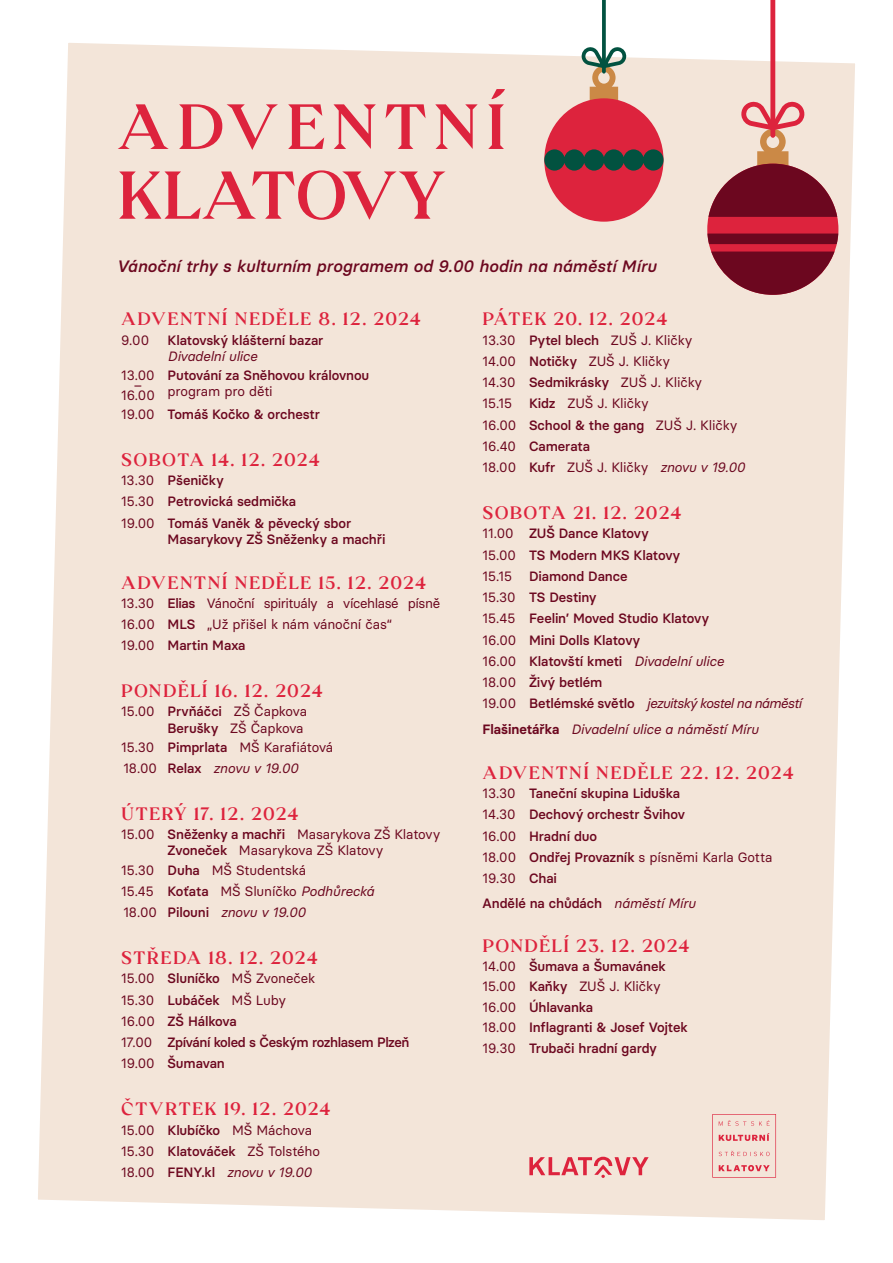
<style>
.page{position:relative;width:893px;height:1263px;background:#fff}
.page>*{position:absolute;margin:0;border:0;box-sizing:border-box;transform-origin:0 0}
.t1{font:500 67.5px "Crucial";letter-spacing:-.015em;color:#dd233d}
.t2{font:500 63.75px "Crucial";letter-spacing:.1em;color:#dd233d}
.t3{font:500 18px "Crucial";letter-spacing:.065em;color:#dd233d}
.t4{font:italic 500 16.5px "Basier Circle";letter-spacing:.01em;color:#6c071f}
.t5{font:13.5px "Basier Circle";letter-spacing:-.01em;color:#6c071f}
.t6{font:500 13.5px "Basier Circle";letter-spacing:-.01em;color:#6c071f}
.t7{font:italic 13.5px "Basier Circle";letter-spacing:-.02em;color:#6c071f}
.t8{font:italic 13.5px "Basier Circle";letter-spacing:-.045em;color:#6c071f}
.t9{font:13.5px "Basier Circle";letter-spacing:-.03em;color:#6c071f}
.t10{font:500 13.5px "Basier Circle";letter-spacing:-.03em;color:#6c071f}
.s1{font-weight:500}
.s2{font-weight:500;font-style:normal}
.s3{font-style:italic}
.s4{font-weight:400}
.s5{font-weight:400;font-style:italic}
.s6{font-weight:600;font-style:normal}
</style>
<div class="page">
<div style="left:38px;top:43px;width:817px;height:1177px;background:#f3e5d9"></div>
<svg style="left:529px;top:1157px;width:120px;height:21px;background:#eba2a3"></svg>
<svg style="left:712px;top:1114px;width:64px;height:64px;background:#f0cbc4"></svg>
<div style="left:707px;top:164px;width:131px;height:131px;background:#dd233d;border-radius:50%"></div>
<svg style="left:711px;top:252px;width:123px;height:43px;background:#914351"></svg>
<svg style="left:707px;top:234px;width:131px;height:10px"></svg>
<svg style="left:708px;top:0;width:129px;height:217px"></svg>
<div style="left:544px;top:98px;width:119px;height:124px;background:#dd233d;border-radius:50%"></div>
<svg style="left:544px;top:149px;width:119px;height:22px"></svg>
<svg style="left:602px;top:0;width:4px;height:44px"></svg>
<svg style="left:579px;top:44px;width:50px;height:56px;background:#c0b8a1"></svg>
<p class="t2" style="left:117px;top:86px;width:391px">ADVENTNÍ</p>
<p class="t1" style="left:117px;top:152px;width:330px">KLATOVY</p>
<p class="t4" style="left:117px;top:256px;width:541px">Vánoční trhy s kulturním programem od 9.00 hodin na náměstí Míru</p>
<p class="t3" style="left:121px;top:307px;width:301px">ADVENTNÍ NEDĚLE 8. 12. 2024</p>
<p class="t5" style="left:121px;top:331px;width:29px">9.00</p>
<p class="t6" style="left:168px;top:331px;width:157px">Klatovský klášterní bazar</p>
<p class="t7" style="left:168px;top:348px;width:91px">Divadelní ulice</p>
<p class="t5" style="left:121px;top:367px;width:35px">13.00</p>
<p class="t5" style="left:134px;top:377px;width:10px">–</p>
<p class="t5" style="left:121px;top:386px;width:35px">16.00</p>
<p class="t6" style="left:168px;top:367px;width:203px">Putování za Sněhovou královnou</p>
<p class="t5" style="left:168px;top:383px;width:107px">program pro děti</p>
<p class="t5" style="left:121px;top:406px;width:35px">19.00</p>
<p class="t6" style="left:168px;top:406px;width:154px">Tomáš Kočko &amp; orchestr</p>
<p class="t3" style="left:121px;top:448px;width:200px">SOBOTA 14. 12. 2024</p>
<p class="t5" style="left:121px;top:472px;width:35px">13.30</p>
<p class="t6" style="left:168px;top:472px;width:58px">Pšeničky</p>
<p class="t5" style="left:121px;top:493px;width:35px">15.30</p>
<p class="t6" style="left:168px;top:493px;width:130px">Petrovická sedmička</p>
<p class="t5" style="left:121px;top:514px;width:35px">19.00</p>
<p class="t6" style="left:168px;top:514px;width:185px">Tomáš Vaněk &amp; pěvecký sbor</p>
<p class="t6" style="left:168px;top:530px;width:219px">Masarykovy ZŠ Sněženky a machři</p>
<p class="t3" style="left:121px;top:571px;width:306px">ADVENTNÍ NEDĚLE 15. 12. 2024</p>
<p class="t5" style="left:121px;top:595px;width:35px">13.30</p>
<p class="t9" style="left:168px;top:595px;width:274px"><span class="s1">Elias</span> Vánoční spirituály a vícehlasé písně</p>
<p class="t5" style="left:121px;top:616px;width:35px">16.00</p>
<p class="t5" style="left:168px;top:616px;width:226px"><span class="s1">MLS</span> „Už přišel k nám vánoční čas“</p>
<p class="t5" style="left:121px;top:637px;width:35px">19.00</p>
<p class="t6" style="left:168px;top:637px;width:79px">Martin Maxa</p>
<p class="t3" style="left:121px;top:679px;width:203px">PONDĚLÍ 16. 12. 2024</p>
<p class="t5" style="left:121px;top:703px;width:35px">15.00</p>
<p class="t5" style="left:168px;top:703px;width:141px"><span class="s1">Prvňáčci</span> ZŠ Čapkova</p>
<p class="t5" style="left:168px;top:719px;width:138px"><span class="s1">Berušky</span> ZŠ Čapkova</p>
<p class="t5" style="left:121px;top:739px;width:35px">15.30</p>
<p class="t5" style="left:168px;top:739px;width:167px"><span class="s1">Pimprlata</span> MŠ Karafiátová</p>
<p class="t5" style="left:123px;top:760px;width:35px">18.00</p>
<p class="t7" style="left:168px;top:760px;width:132px"><span class="s2">Relax</span> znovu v 19.00</p>
<p class="t3" style="left:121px;top:802px;width:179px">ÚTERÝ 17. 12. 2024</p>
<p class="t5" style="left:121px;top:826px;width:35px">15.00</p>
<p class="t5" style="left:168px;top:826px;width:274px"><span class="s1">Sněženky a machři</span> Masarykova ZŠ Klatovy</p>
<p class="t5" style="left:168px;top:842px;width:217px"><span class="s1">Zvoneček</span> Masarykova ZŠ Klatovy</p>
<p class="t5" style="left:121px;top:861px;width:35px">15.30</p>
<p class="t5" style="left:168px;top:861px;width:140px"><span class="s1">Duha</span> MŠ Studentská</p>
<p class="t5" style="left:121px;top:883px;width:34px">15.45</p>
<p class="t5" style="left:168px;top:883px;width:208px"><span class="s1">Koťata</span> MŠ Sluníčko <span class="s3">Podhůrecká</span></p>
<p class="t5" style="left:123px;top:904px;width:35px">18.00</p>
<p class="t7" style="left:168px;top:904px;width:140px"><span class="s2">Pilouni</span> znovu v 19.00</p>
<p class="t3" style="left:121px;top:946px;width:198px">STŘEDA 18. 12. 2024</p>
<p class="t5" style="left:121px;top:970px;width:35px">15.00</p>
<p class="t5" style="left:168px;top:970px;width:149px"><span class="s1">Sluníčko</span> MŠ Zvoneček</p>
<p class="t5" style="left:121px;top:991px;width:35px">15.30</p>
<p class="t6" style="left:168px;top:991px;width:120px">Lubáček <span class="s4">MŠ Luby</span></p>
<p class="t5" style="left:121px;top:1013px;width:35px">16.00</p>
<p class="t6" style="left:168px;top:1013px;width:71px">ZŠ Hálkova</p>
<p class="t5" style="left:121px;top:1034px;width:33px">17.00</p>
<p class="t10" style="left:168px;top:1034px;width:243px">Zpívání koled s Českým rozhlasem Plzeň</p>
<p class="t5" style="left:121px;top:1055px;width:35px">19.00</p>
<p class="t6" style="left:168px;top:1055px;width:59px">Šumavan</p>
<p class="t3" style="left:121px;top:1097px;width:211px">ČTVRTEK 19. 12. 2024</p>
<p class="t5" style="left:121px;top:1121px;width:35px">15.00</p>
<p class="t5" style="left:168px;top:1121px;width:146px"><span class="s1">Klubíčko</span> MŠ Máchova</p>
<p class="t5" style="left:121px;top:1142px;width:35px">15.30</p>
<p class="t6" style="left:168px;top:1142px;width:154px">Klatováček <span class="s4">ZŠ Tolstého</span></p>
<p class="t5" style="left:121px;top:1164px;width:35px">18.00</p>
<p class="t7" style="left:168px;top:1164px;width:146px"><span class="s2">FENY.kl</span> znovu v 19.00</p>
<p class="t3" style="left:483px;top:307px;width:186px">PÁTEK 20. 12. 2024</p>
<p class="t5" style="left:483px;top:331px;width:35px">13.30</p>
<p class="t5" style="left:529px;top:331px;width:165px"><span class="s1">Pytel blech</span> ZUŠ J. Kličky</p>
<p class="t5" style="left:483px;top:353px;width:35px">14.00</p>
<p class="t5" style="left:529px;top:353px;width:142px"><span class="s1">Notičky</span> ZUŠ J. Kličky</p>
<p class="t5" style="left:483px;top:374px;width:35px">14.30</p>
<p class="t6" style="left:529px;top:374px;width:175px">Sedmikrásky <span class="s4">ZUŠ J. Kličky</span></p>
<p class="t5" style="left:483px;top:395px;width:31px">15.15</p>
<p class="t5" style="left:529px;top:395px;width:121px"><span class="s1">Kidz</span> ZUŠ J. Kličky</p>
<p class="t5" style="left:483px;top:416px;width:35px">16.00</p>
<p class="t6" style="left:529px;top:416px;width:210px">School &amp; the gang <span class="s4">ZUŠ J. Kličky</span></p>
<p class="t5" style="left:483px;top:438px;width:35px">16.40</p>
<p class="t6" style="left:529px;top:438px;width:63px">Camerata</p>
<p class="t5" style="left:483px;top:459px;width:35px">18.00</p>
<p class="t5" style="left:529px;top:459px;width:217px"><span class="s1">Kufr</span> ZUŠ J. Kličky <span class="s3">znovu v 19.00</span></p>
<p class="t3" style="left:483px;top:501px;width:200px">SOBOTA 21. 12. 2024</p>
<p class="t5" style="left:483px;top:525px;width:32px">11.00</p>
<p class="t6" style="left:529px;top:525px;width:121px">ZUŠ Dance Klatovy</p>
<p class="t5" style="left:483px;top:546px;width:35px">15.00</p>
<p class="t6" style="left:529px;top:546px;width:153px">TS Modern MKS Klatovy</p>
<p class="t5" style="left:483px;top:567px;width:31px">15.15</p>
<p class="t6" style="left:529px;top:568px;width:100px">Diamond Dance</p>
<p class="t5" style="left:483px;top:589px;width:35px">15.30</p>
<p class="t6" style="left:529px;top:589px;width:69px">TS Destiny</p>
<p class="t5" style="left:483px;top:610px;width:34px">15.45</p>
<p class="t6" style="left:529px;top:610px;width:182px">Feelin’ Moved Studio Klatovy</p>
<p class="t5" style="left:483px;top:631px;width:35px">16.00</p>
<p class="t6" style="left:529px;top:631px;width:113px">Mini Dolls Klatovy</p>
<p class="t5" style="left:483px;top:653px;width:35px">16.00</p>
<p class="t6" style="left:529px;top:653px;width:196px">Klatovští kmeti <span class="s5">Divadelní ulice</span></p>
<p class="t5" style="left:483px;top:674px;width:35px">18.00</p>
<p class="t6" style="left:529px;top:674px;width:75px">Živý betlém</p>
<p class="t5" style="left:483px;top:695px;width:35px">19.00</p>
<p class="t8" style="left:529px;top:695px;width:274px"><span class="s2">Betlémské světlo</span> jezuitský kostel na náměstí</p>
<p class="t7" style="left:483px;top:721px;width:277px"><span class="s6">Flašinetářka</span> Divadelní ulice a náměstí Míru</p>
<p class="t3" style="left:483px;top:761px;width:313px">ADVENTNÍ NEDĚLE 22. 12. 2024</p>
<p class="t5" style="left:483px;top:785px;width:35px">13.30</p>
<p class="t6" style="left:529px;top:785px;width:153px">Taneční skupina Liduška</p>
<p class="t5" style="left:483px;top:806px;width:35px">14.30</p>
<p class="t6" style="left:529px;top:806px;width:158px">Dechový orchestr Švihov</p>
<p class="t5" style="left:483px;top:827px;width:35px">16.00</p>
<p class="t6" style="left:529px;top:827px;width:70px">Hradní duo</p>
<p class="t5" style="left:483px;top:848px;width:35px">18.00</p>
<p class="t5" style="left:529px;top:848px;width:245px"><span class="s1">Ondřej Provazník</span> s písněmi Karla Gotta</p>
<p class="t5" style="left:483px;top:870px;width:35px">19.30</p>
<p class="t6" style="left:529px;top:870px;width:29px">Chai</p>
<p class="t6" style="left:483px;top:894px;width:214px">Andělé na chůdách <span class="s5">náměstí Míru</span></p>
<p class="t3" style="left:483px;top:934px;width:208px">PONDĚLÍ 23. 12. 2024</p>
<p class="t5" style="left:483px;top:958px;width:35px">14.00</p>
<p class="t6" style="left:529px;top:958px;width:138px">Šumava a Šumavánek</p>
<p class="t5" style="left:483px;top:978px;width:35px">15.00</p>
<p class="t5" style="left:529px;top:978px;width:133px"><span class="s1">Kaňky</span> ZUŠ J. Kličky</p>
<p class="t5" style="left:483px;top:999px;width:35px">16.00</p>
<p class="t6" style="left:529px;top:999px;width:66px">Úhlavanka</p>
<p class="t5" style="left:483px;top:1019px;width:35px">18.00</p>
<p class="t6" style="left:529px;top:1019px;width:160px">Inflagranti &amp; Josef Vojtek</p>
<p class="t5" style="left:483px;top:1039px;width:35px">19.30</p>
<p class="t6" style="left:529px;top:1039px;width:129px">Trubači hradní gardy</p>
</div>
